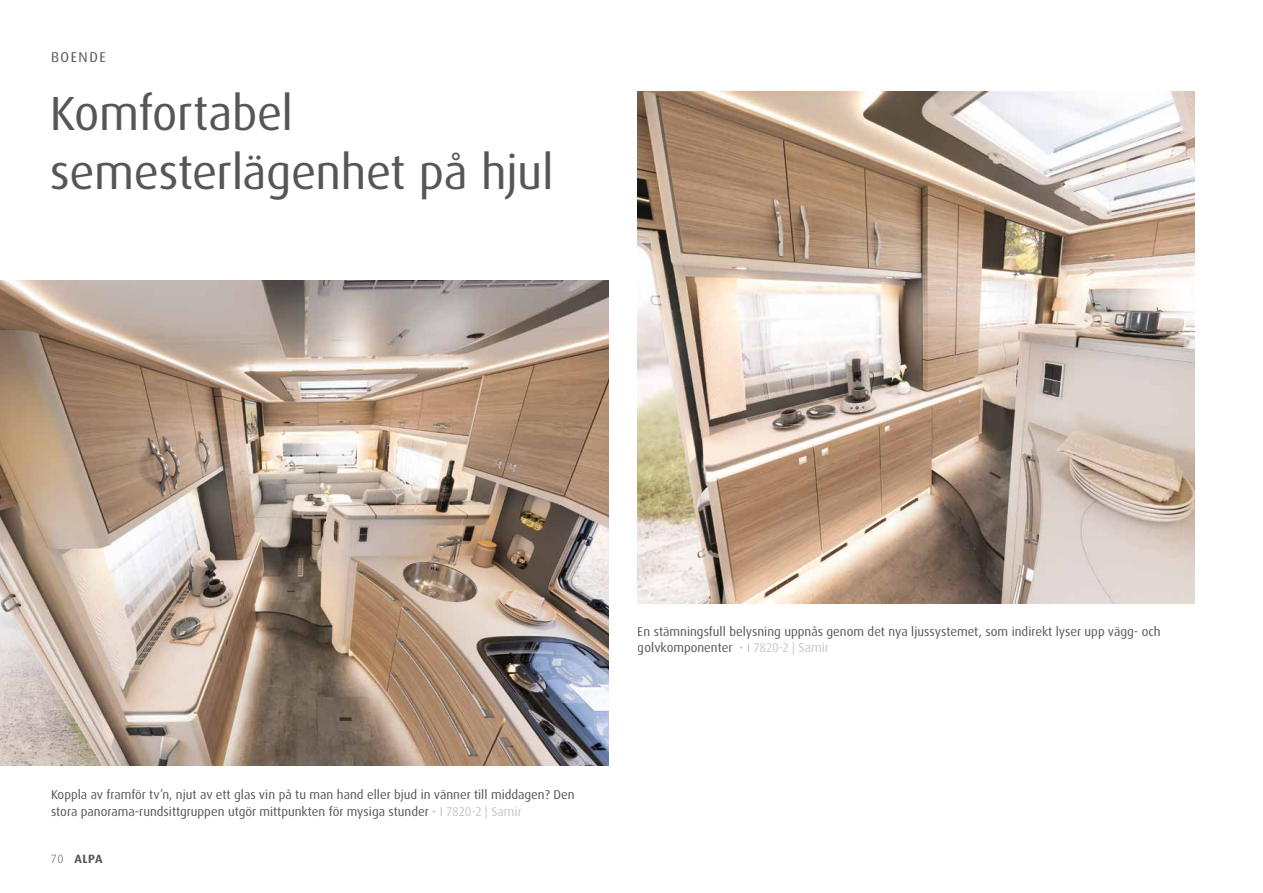
<style>
.page{position:relative;width:1263px;height:893px;background:#fff}
.page>*{position:absolute;margin:0;border:0;box-sizing:border-box;transform-origin:0 0}
.t1{font:48px/58.5px "Dax OT";letter-spacing:-.01em;color:#565656}
.t2{font:14.25px "Dax OT";letter-spacing:.11em;color:#565656}
.t3{font:12.75px/16.5px "Dax OT";color:#565656}
.t4{font:700 12px "Dax Pro";color:#565656}
.t5{font:300 12px "Dax OT";color:#565656}
.s1{color:#c5c6c6}
</style>
<div class="page">
<img style="left:0;top:281px;width:608px;height:484px">
<img style="left:638px;top:91px;width:557px;height:513px">
<p class="t2" style="left:51px;top:48px;width:56px">BOENDE</p>
<h1 class="t1" style="left:50px;top:85px;width:505px">Komfortabel semesterlägenhet på hjul</h1>
<p class="t3" style="left:51px;top:787px;width:525px">Koppla av framför tv’n, njut av ett glas vin på tu man hand eller bjud in vänner till middagen? Den stora panorama-rundsittgruppen utgör mittpunkten för mysiga stunder <span class="s1">• I 7820-2 | Samir</span></p>
<p class="t5" style="left:51px;top:851px;width:14px">70</p>
<p class="t4" style="left:75px;top:851px;width:29px">ALPA</p>
<p class="t3" style="left:638px;top:623px;width:524px">En stämningsfull belysning uppnås genom det nya ljussystemet, som indirekt lyser upp vägg- och golvkomponenter <span class="s1">• I 7820-2 | Samir</span></p>
</div>
